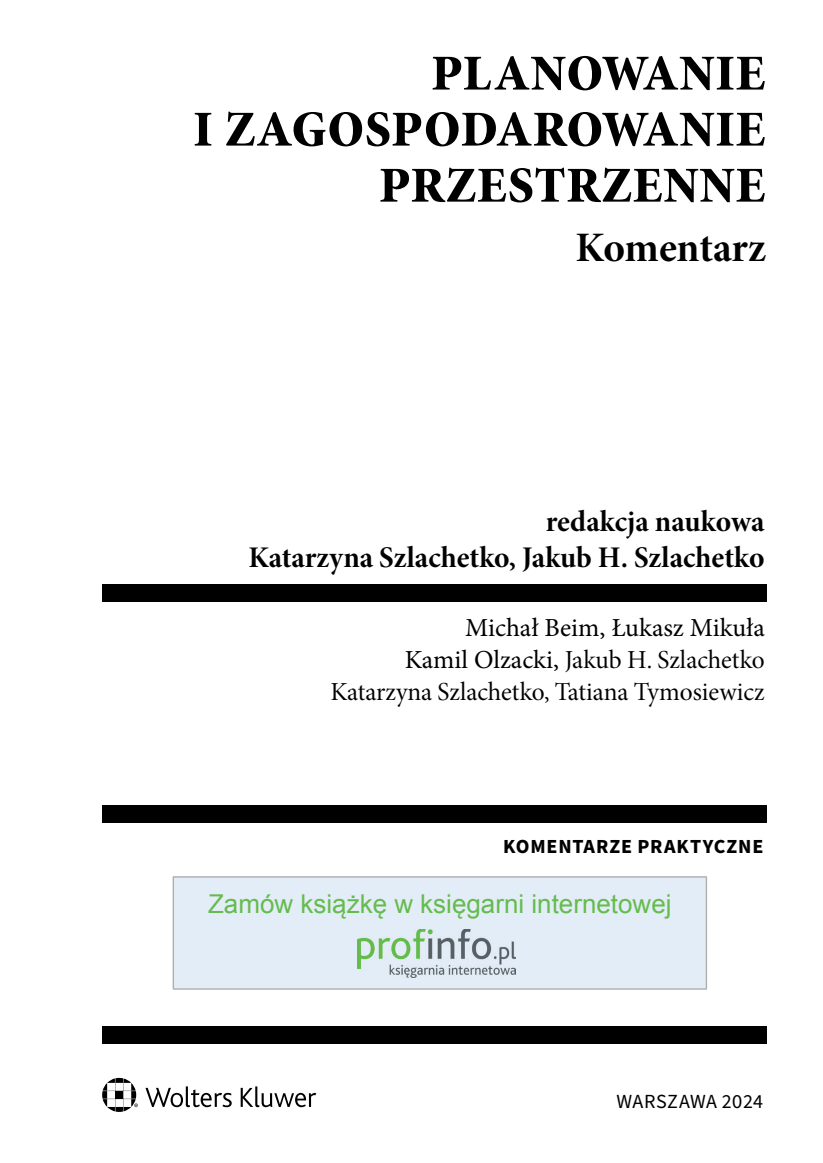
<style>
.page{position:relative;width:823px;height:1163px;background:#fff}
.page>*{position:absolute;margin:0;border:0;box-sizing:border-box;transform-origin:0 0}
.t1{font:70px/56px "Minion Pro Bold Cn Subh";letter-spacing:-.01em;color:#000;text-align:right}
.t2{font:42px "Minion Pro Bold Subh";letter-spacing:-.005em;color:#000}
.t3{font:30px/36px "Minion Pro Bold Subh";color:#000;text-align:right}
.t4{font:26px/32px "Minion Pro Subh";color:#000;text-align:right}
.t5{font:26px "Arial";color:#65bc4e}
.t6{font:26px "Minion Pro";color:#000}
.t7{font:700 20px "Source Sans Pro";letter-spacing:.045em;color:#000}
.t8{font:20px "Source Sans Pro";letter-spacing:.01em;color:#000}
.s1{font-family:"Minion Pro"}
</style>
<div class="page">
<svg style="left:102px;top:1077px;width:214px;height:34px"></svg>
<div style="left:102px;top:584px;width:663px;height:17px;background:#000"></div>
<div style="left:102px;top:1026px;width:663px;height:17px;background:#000"></div>
<div style="left:102px;top:805px;width:663px;height:17px;background:#000"></div>
<div style="left:172px;top:876px;width:534px;height:113px;background:#e3edf7"></div>
<div style="left:181px;top:893px;width:517px;height:34px;background:#e3edf7"></div>
<div style="left:357px;top:928px;width:165px;height:51px;background:#e3edf7"></div>
<img style="left:357px;top:929px;width:158px;height:48px">
<h1 class="t1" style="left:192px;top:39px;width:574px">Planowanie<br>i zagospodarowanie przestrzenne</h1>
<h2 class="t2" style="left:575px;top:219px;width:192px">Komentarz</h2>
<p class="t3" style="left:248px;top:503px;width:517px">redakcja naukowa<br>Katarzyna Szlachetko, Jakub H. Szlachetko</p>
<p class="t6" style="left:465px;top:610px;width:301px">Michał Beim, Łukasz Mikuła</p>
<p class="t4" style="left:330px;top:643px;width:435px"><span class="s1">Kamil Olzacki,</span> Jakub H. Szlachetko<br>Katarzyna Szlachetko, Tatiana Tymosiewicz</p>
<p class="t7" style="left:503px;top:832px;width:261px">KOMENTARZE PRAKTYCZNE</p>
<p class="t5" style="left:208px;top:886px;width:465px">Zamów książkę w księgarni internetowej</p>
<p class="t8" style="left:616px;top:1087px;width:148px">WARSZAWA 2024</p>
</div>
